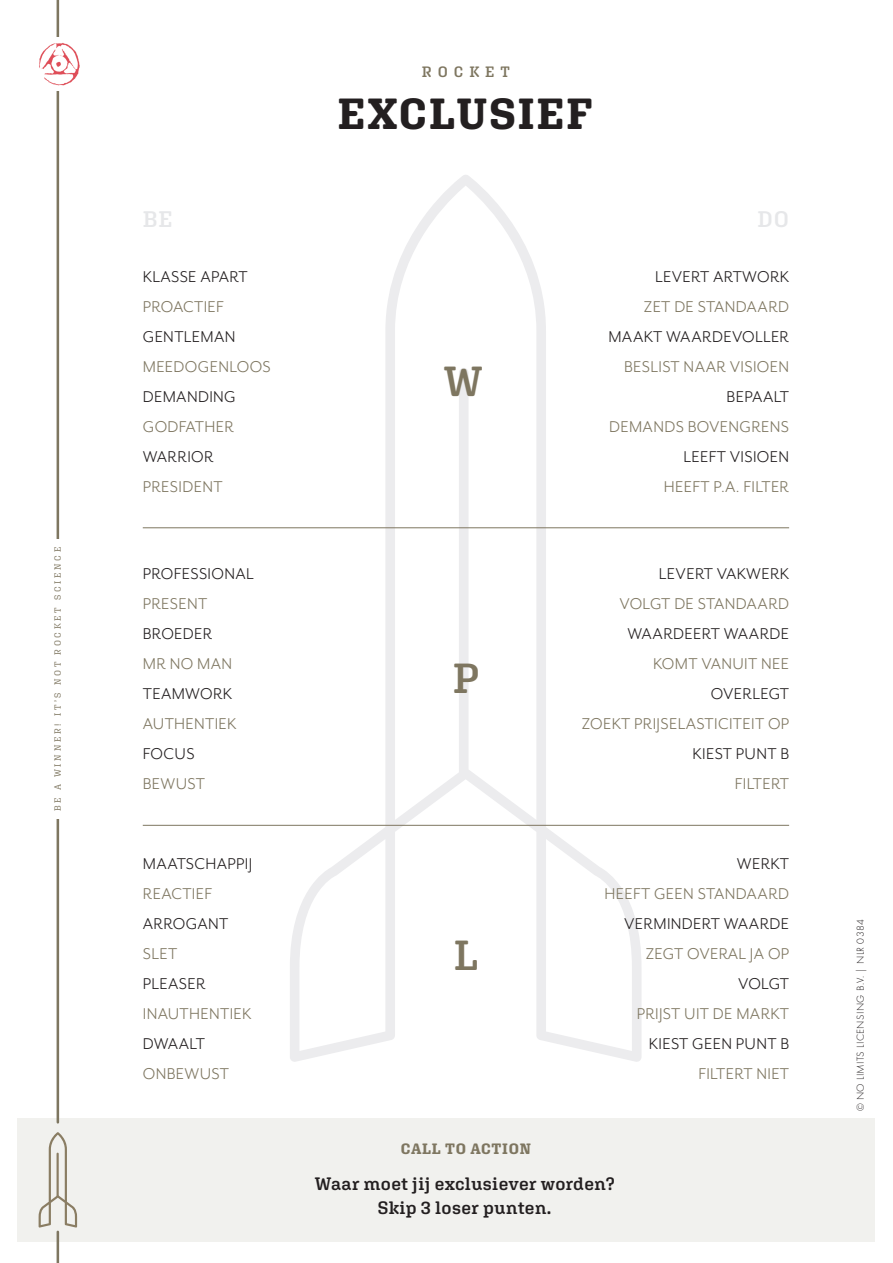
<style>
.page{position:relative;width:893px;height:1263px;background:#fff}
.page>*{position:absolute;margin:0;border:0;box-sizing:border-box;transform-origin:0 0}
.t1{font:700 43.5px "Aglet Slab";letter-spacing:.05em;color:#231f20}
.t2{font:600 42px "Aglet Slab";color:#7e7660}
.t3{font:600 22.5px "Aglet Slab";color:#e6e7e9}
.t4{font:18px "Mr Eaves San OT";letter-spacing:.02em;color:#7e7660}
.t5{font:18px "Mr Eaves San OT";letter-spacing:.02em;color:#231f20}
.t6{font:600 18px/24px "Aglet Slab";letter-spacing:.015em;color:#231f20;text-align:center}
.t7{font:700 15px "Aglet Slab";letter-spacing:.05em;color:#7e7660}
.t8{font:600 15px "Aglet Slab";letter-spacing:.4em;color:#7e7660}
.t9{font:300 10.5px "Futura PT";letter-spacing:.04em;color:#231f20}
.t10{font:9px "Aglet Slab";letter-spacing:.3em;color:#7e7660}
</style>
<div class="page">
<svg style="left:290px;top:175px;width:351px;height:887px"></svg>
<div style="left:18px;top:1118px;width:857px;height:123px;background:#f1f1ee"></div>
<svg style="left:39px;top:1132px;width:38px;height:95px"></svg>
<hr style="left:57px;top:1153px;width:2px;height:44px;background:#8a7d63">
<hr style="left:57px;top:0;width:2px;height:1122px;background:#7e7660">
<div style="left:49px;top:539px;width:18px;height:280px;background:#fff"></div>
<hr style="left:57px;top:1232px;width:2px;height:31px;background:#7e7660">
<hr style="left:143px;top:825px;width:646px;height:1px;background:#7e7660">
<hr style="left:143px;top:527px;width:646px;height:1px;background:#7e7660">
<img style="left:39px;top:38px;width:41px;height:52px">
<p class="t10" style="left:52px;top:811px;width:266px;rotate:-90deg">BE A WINNER! IT’S NOT ROCKET SCIENCE</p>
<p class="t8" style="left:422px;top:63px;width:90px">ROCKET</p>
<h1 class="t1" style="left:338px;top:87px;width:256px">EXCLUSIEF</h1>
<p class="t3" style="left:143px;top:206px;width:31px">BE</p>
<p class="t3" style="left:757px;top:206px;width:33px">DO</p>
<p class="t5" style="left:143px;top:267px;width:106px">KLASSE APART</p>
<p class="t4" style="left:143px;top:297px;width:83px">PROACTIEF</p>
<p class="t5" style="left:143px;top:327px;width:94px">GENTLEMAN</p>
<p class="t4" style="left:143px;top:357px;width:129px">MEEDOGENLOOS</p>
<p class="t5" style="left:143px;top:387px;width:94px">DEMANDING</p>
<p class="t4" style="left:143px;top:417px;width:93px">GODFATHER</p>
<p class="t5" style="left:143px;top:447px;width:72px">WARRIOR</p>
<p class="t4" style="left:143px;top:477px;width:81px">PRESIDENT</p>
<p class="t5" style="left:143px;top:564px;width:112px">PROFESSIONAL</p>
<p class="t4" style="left:143px;top:594px;width:66px">PRESENT</p>
<p class="t5" style="left:143px;top:624px;width:71px">BROEDER</p>
<p class="t4" style="left:143px;top:654px;width:91px">MR NO MAN</p>
<p class="t5" style="left:143px;top:684px;width:91px">TEAMWORK</p>
<p class="t4" style="left:143px;top:714px;width:95px">AUTHENTIEK</p>
<p class="t5" style="left:143px;top:744px;width:53px">FOCUS</p>
<p class="t4" style="left:143px;top:774px;width:64px">BEWUST</p>
<p class="t5" style="left:143px;top:854px;width:111px">MAATSCHAPPIJ</p>
<p class="t4" style="left:143px;top:884px;width:71px">REACTIEF</p>
<p class="t5" style="left:143px;top:914px;width:87px">ARROGANT</p>
<p class="t4" style="left:143px;top:944px;width:36px">SLET</p>
<p class="t5" style="left:143px;top:974px;width:64px">PLEASER</p>
<p class="t4" style="left:143px;top:1004px;width:110px">INAUTHENTIEK</p>
<p class="t5" style="left:143px;top:1034px;width:64px">DWAALT</p>
<p class="t4" style="left:143px;top:1064px;width:88px">ONBEWUST</p>
<h2 class="t2" style="left:444px;top:356px;width:40px">W</h2>
<h2 class="t2" style="left:453px;top:653px;width:28px">P</h2>
<h2 class="t2" style="left:454px;top:930px;width:26px">L</h2>
<p class="t7" style="left:401px;top:1139px;width:132px">CALL TO ACTION</p>
<p class="t5" style="left:655px;top:267px;width:135px">LEVERT ARTWORK</p>
<p class="t4" style="left:644px;top:297px;width:147px">ZET DE STANDAARD</p>
<p class="t5" style="left:608px;top:327px;width:182px">MAAKT WAARDEVOLLER</p>
<p class="t4" style="left:624px;top:357px;width:166px">BESLIST NAAR VISIOEN</p>
<p class="t5" style="left:727px;top:387px;width:64px">BEPAALT</p>
<p class="t4" style="left:609px;top:417px;width:182px">DEMANDS BOVENGRENS</p>
<p class="t5" style="left:683px;top:447px;width:107px">LEEFT VISIOEN</p>
<p class="t4" style="left:664px;top:477px;width:127px">HEEFT P.A. FILTER</p>
<p class="t5" style="left:659px;top:564px;width:132px">LEVERT VAKWERK</p>
<p class="t4" style="left:620px;top:594px;width:171px">VOLGT DE STANDAARD</p>
<p class="t5" style="left:627px;top:624px;width:163px">WAARDEERT WAARDE</p>
<p class="t4" style="left:653px;top:654px;width:137px">KOMT VANUIT NEE</p>
<p class="t5" style="left:711px;top:684px;width:80px">OVERLEGT</p>
<p class="t4" style="left:582px;top:714px;width:209px">ZOEKT PRIJSELASTICITEIT OP</p>
<p class="t5" style="left:693px;top:744px;width:98px">KIEST PUNT B</p>
<p class="t4" style="left:735px;top:774px;width:56px">FILTERT</p>
<p class="t5" style="left:737px;top:854px;width:54px">WERKT</p>
<p class="t4" style="left:604px;top:884px;width:186px">HEEFT GEEN STANDAARD</p>
<p class="t5" style="left:624px;top:914px;width:166px">VERMINDERT WAARDE</p>
<p class="t4" style="left:646px;top:944px;width:145px">ZEGT OVERAL JA OP</p>
<p class="t5" style="left:738px;top:974px;width:52px">VOLGT</p>
<p class="t4" style="left:637px;top:1004px;width:154px">PRIJST UIT DE MARKT</p>
<p class="t5" style="left:649px;top:1034px;width:142px">KIEST GEEN PUNT B</p>
<p class="t4" style="left:698px;top:1064px;width:92px">FILTERT NIET</p>
<p class="t6" style="left:315px;top:1171px;width:301px">Waar moet jij exclusiever worden?<br>Skip 3 loser punten.</p>
<p class="t9" style="left:854px;top:1111px;width:193px;rotate:-90deg">© NO LIMITS LICENSING B.V. | NLR 0384</p>
</div>
